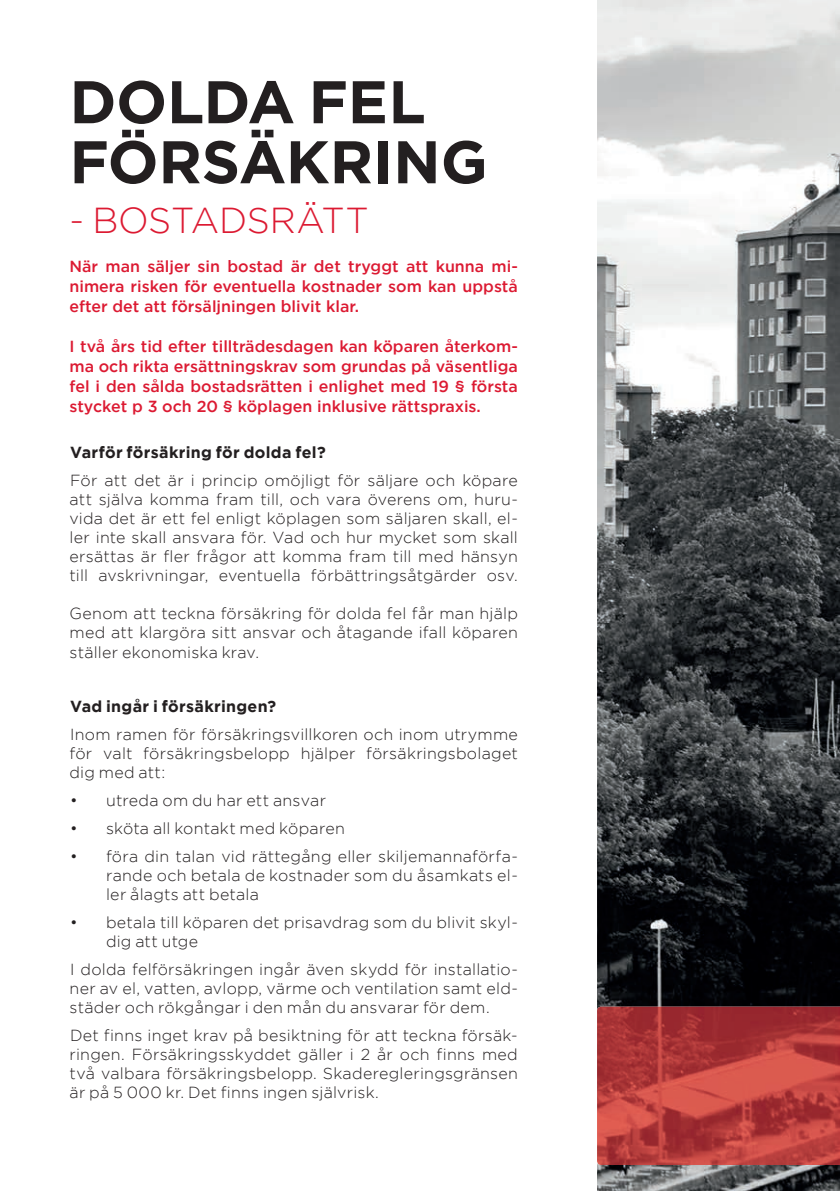
<style>
.page{position:relative;width:840px;height:1191px;background:#fff}
.page>*{position:absolute;margin:0;border:0;box-sizing:border-box;transform-origin:0 0}
.t1{font:700 60px/60px "Gotham";letter-spacing:-.005em;color:#231f20}
.t2{font:300 36px "Gotham";letter-spacing:-.005em;color:#dc1a32}
.t3{font:300 16px/19px "Gotham";letter-spacing:.015em;color:#231f20;text-align:justify}
.t4{font:500 16px/20px "Gotham";color:#dc1a32;text-align:justify}
.t5{font:700 16px "Gotham";letter-spacing:.02em;color:#231f20}
</style>
<div class="page">
<img style="left:597px;top:0;width:242px;height:1191px">
<img style="left:597px;top:1006px;width:242px;height:159px">
<h1 class="t1" style="left:69px;top:72px;width:419px">DOLDA FEL<br>FÖRSÄKRING</h1>
<h2 class="t2" style="left:69px;top:198px;width:300px">- BOSTADSRÄTT</h2>
<p class="t4" style="left:69px;top:256px;width:449px">När man säljer sin bostad är det tryggt att kunna mi&shy;nimera risken för eventuella kostnader som kan uppstå efter det att försäljningen blivit klar.</p>
<p class="t4" style="left:69px;top:336px;width:449px">I två års tid efter tillträdesdagen kan köparen återkom&shy;ma och rikta ersättningskrav som grundas på väsentliga fel i den sålda bostadsrätten i enlighet med 19 § första stycket p 3 och 20 § köplagen inklusive rättspraxis.</p>
<p class="t5" style="left:70px;top:441px;width:257px">Varför försäkring för dolda fel?</p>
<p class="t3" style="left:69px;top:470px;width:449px">För att det är i princip omöjligt för säljare och köpare att själva komma fram till, och vara överens om, huru&shy;vida det är ett fel enligt köplagen som säljaren skall, el&shy;ler inte skall ansvara för. Vad och hur mycket som skall ersättas är fler frågor att komma fram till med hänsyn till avskrivningar, eventuella förbättringsåtgärder osv.</p>
<p class="t3" style="left:69px;top:603px;width:449px">Genom att teckna försäkring för dolda fel får man hjälp med att klargöra sitt ansvar och åtagande ifall köparen ställer ekonomiska krav.</p>
<p class="t5" style="left:70px;top:695px;width:207px">Vad ingår i försäkringen?</p>
<p class="t3" style="left:69px;top:724px;width:449px">Inom ramen för försäkringsvillkoren och inom utrymme för valt försäkringsbelopp hjälper försäkringsbolaget dig med att:</p>
<p class="t3" style="left:70px;top:790px;width:257px">• utreda om du har ett ansvar</p>
<p class="t3" style="left:70px;top:818px;width:276px">• sköta all kontakt med köparen</p>
<p class="t3" style="left:106px;top:846px;width:413px;text-indent:-36px">• föra din talan vid rättegång eller skiljemannaförfa&shy;rande och betala de kostnader som du åsamkats el&shy;ler ålagts att betala</p>
<p class="t3" style="left:106px;top:912px;width:413px;text-indent:-36px">• betala till köparen det prisavdrag som du blivit skyl&shy;dig att utge</p>
<p class="t3" style="left:69px;top:959px;width:449px">I dolda felförsäkringen ingår även skydd för installatio&shy;ner av el, vatten, avlopp, värme och ventilation samt eld&shy;städer och rökgångar i den mån du ansvarar för dem.</p>
<p class="t3" style="left:69px;top:1025px;width:449px">Det finns inget krav på besiktning för att teckna försäk&shy;ringen. Försäkringsskyddet gäller i 2 år och finns med två valbara försäkringsbelopp. Skaderegleringsgränsen är på 5 000 kr. Det finns ingen självrisk.</p>
</div>
